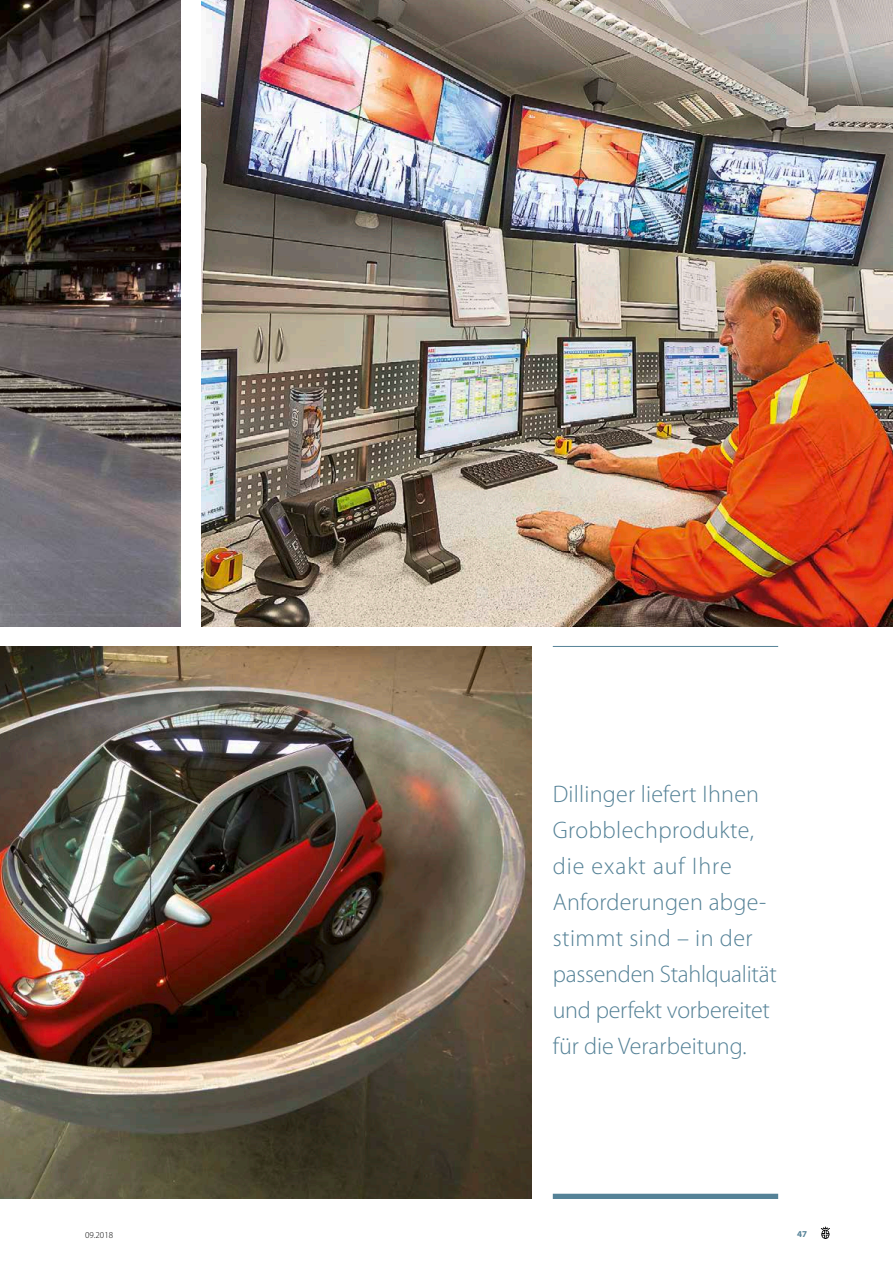
<style>
.page{position:relative;width:893px;height:1263px;background:#fff}
.page>*{position:absolute;margin:0;border:0;box-sizing:border-box;transform-origin:0 0}
.t1{font:300 24px/36px "Myriad Pro";letter-spacing:.01em;color:#558297}
.t2{font:300 9px "Myriad Pro";color:#000}
.t3{font:700 9px "Myriad Pro";color:#558297}
</style>
<div class="page">
<img style="left:0;top:0;width:181px;height:627px">
<img style="left:202px;top:0;width:691px;height:627px">
<img style="left:0;top:646px;width:531px;height:553px">
<div style="left:553px;top:1194px;width:225px;height:5px;background:#558297"></div>
<hr style="left:553px;top:646px;width:225px;height:1px;background:#558297">
<svg style="left:821px;top:1226px;width:9px;height:13px"></svg>
<p class="t1" style="left:553px;top:777px;width:225px">Dillinger liefert Ihnen<br>Grobblechprodukte, die exakt auf Ihre<br>Anforderungen abge&shy;stimmt sind – in der passenden Stahlqualität und perfekt vorbereitet für die Verarbeitung.</p>
<p class="t2" style="left:85px;top:1230px;width:30px">09.2018</p>
<p class="t3" style="left:797px;top:1228px;width:11px">47</p>
</div>
